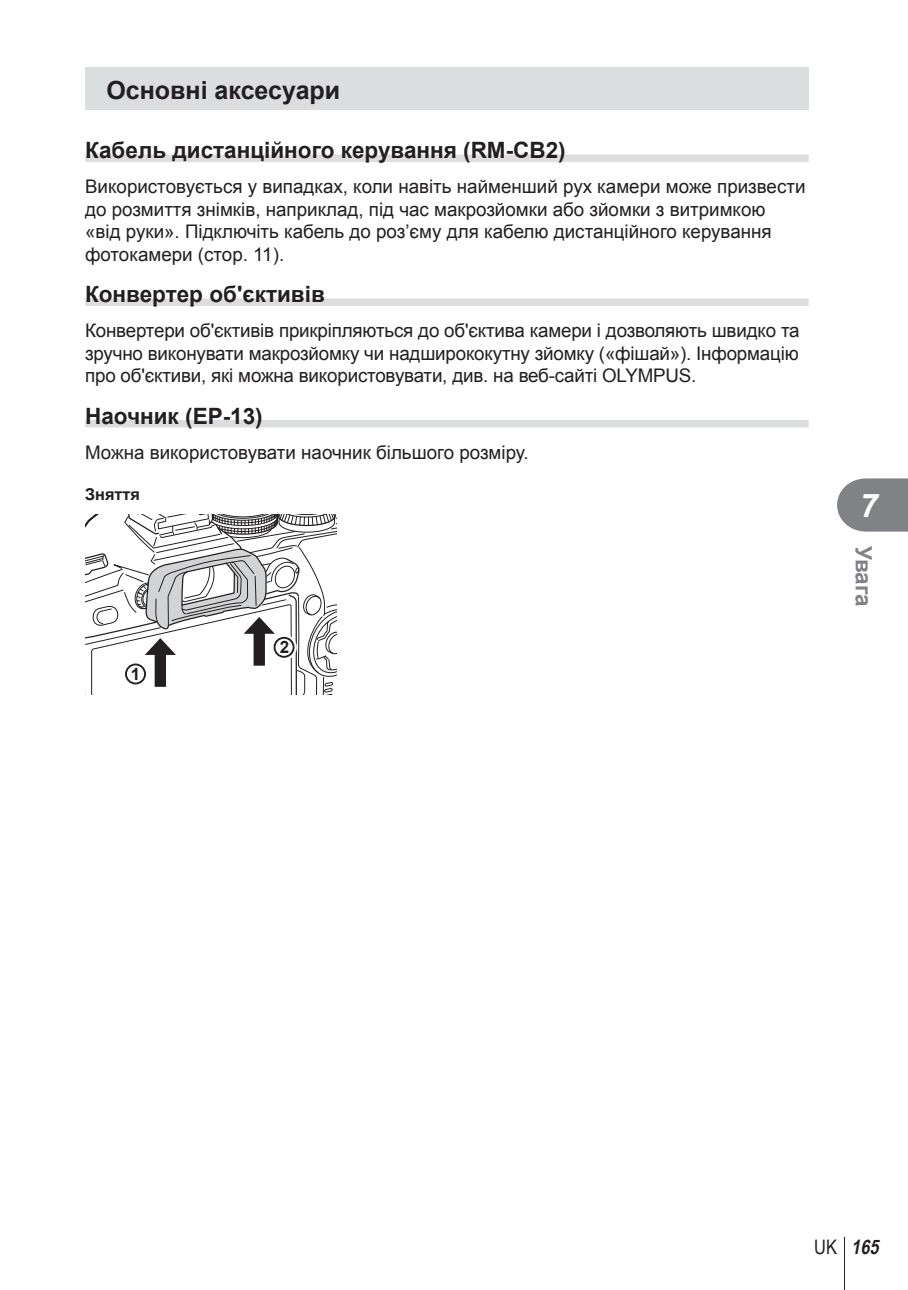
<style>
.page{position:relative;width:908px;height:1290px;background:#fff}
.page>*{position:absolute;margin:0;border:0;box-sizing:border-box;transform-origin:0 0}
.t1{font:italic 700 32.5px "Arial";color:#fff}
.t2{font:700 25px "Arial";color:#231f20}
.t3{font:700 22.5px "Arial";color:#231f20}
.t4{font:700 22.5px "Arial";letter-spacing:-.005em;color:#808285}
.t5{font:italic 700 20px "Arial Narrow";color:#231f20}
.t6{font:18.75px/22.5px "Arial";color:#231f20}
.t7{font:700 17px "Arial";color:#231f20}
.t8{font:700 16.25px "Arial";color:#231f20}
.s1{font-weight:400;font-style:normal}
</style>
<div class="page">
<hr style="left:843px;top:1237px;width:1px;height:53px;background:#231f20">
<svg style="left:837px;top:478px;width:70px;height:53px;background:#8b8d90"></svg>
<div style="left:85px;top:155px;width:723px;height:7px;background:#dcddde"></div>
<div style="left:85px;top:298px;width:723px;height:8px;background:#dcddde"></div>
<div style="left:85px;top:420px;width:723px;height:7px;background:#dcddde"></div>
<div style="left:85px;top:67px;width:723px;height:43px;background:#dcddde"></div>
<svg style="left:85px;top:514px;width:251px;height:180px"></svg>
<div style="left:125px;top:663px;width:21px;height:21px;border:2px solid #231f20;border-radius:50%"></div>
<div style="left:126px;top:665px;width:19px;height:18px;background:#fff;border-radius:50%"></div>
<div style="left:126px;top:664px;width:19px;height:20px;border:1px solid #231f20;border-radius:50%"></div>
<div style="left:271px;top:634px;width:26px;height:26px;border:7px solid #fff;border-radius:50%"></div>
<div style="left:273px;top:637px;width:21px;height:21px;border:2px solid #231f20;border-radius:50%"></div>
<div style="left:275px;top:638px;width:18px;height:18px;background:#fff;border-radius:50%"></div>
<div style="left:274px;top:637px;width:20px;height:20px;border:1px solid #231f20;border-radius:50%"></div>
<h2 class="t2" style="left:106px;top:76px;width:235px">Основні аксесуари</h2>
<p class="t3" style="left:85px;top:138px;width:482px">Кабель дистанційного керування (RM-CB2)</p>
<p class="t6" style="left:85px;top:176px;width:721px">Використовується у випадках, коли навіть найменший рух камери може призвести до розмиття знімків, наприклад, під час макрозйомки або зйомки з витримкою «від руки». Підключіть кабель до роз’єму для кабелю дистанційного керування фотокамери (cтор. 11).</p>
<p class="t3" style="left:85px;top:282px;width:241px">Конвертер об'єктивів</p>
<p class="t6" style="left:85px;top:320px;width:715px;text-align:justify">Конвертери об'єктивів прикріпляються до об'єктива камери і дозволяють швидко та зручно виконувати макрозйомку чи надширококутну зйомку («фішай»). Інформацію про об'єктиви, які можна використовувати, див. на веб-сайті OLYMPUS.</p>
<p class="t3" style="left:85px;top:403px;width:179px">Наочник (EP-13)</p>
<p class="t6" style="left:85px;top:441px;width:445px">Можна використовувати наочник більшого розміру.</p>
<p class="t8" style="left:85px;top:485px;width:56px">Зняття</p>
<p class="t7" style="left:131px;top:665px;width:11px">1</p>
<p class="t7" style="left:280px;top:637px;width:11px">2</p>
<h1 class="t1" style="left:859px;top:487px;width:20px">7</h1>
<p class="t4" style="left:875px;top:546px;width:63px;rotate:90deg">Увага</p>
<p class="t5" style="left:813px;top:1235px;width:70px"><span class="s1">UK</span> 165</p>
</div>
